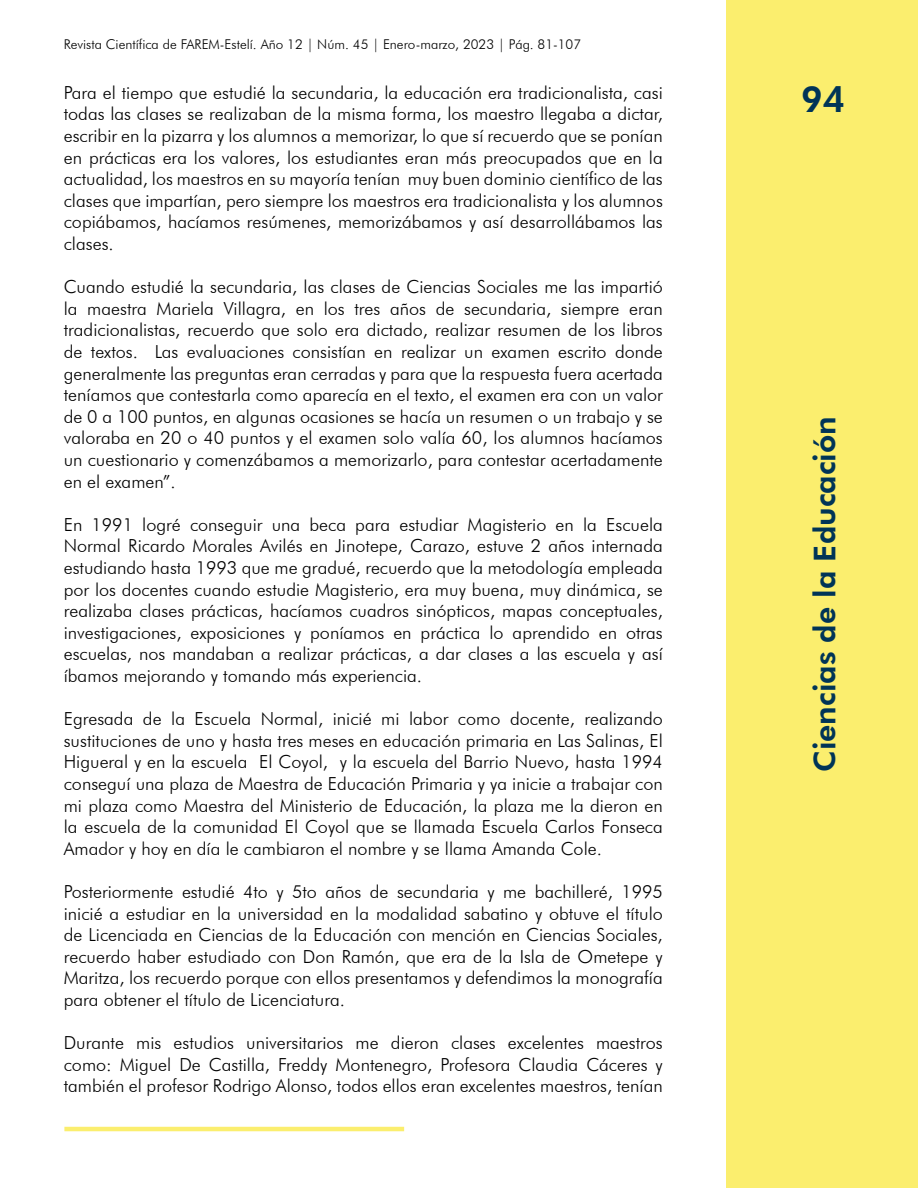
<style>
.page{position:relative;width:918px;height:1188px;background:#fff}
.page>*{position:absolute;margin:0;border:0;box-sizing:border-box;transform-origin:0 0}
.t1{font:800 36px "Futura BT";color:#003457}
.t2{font:800 30px "Futura BT";color:#003457}
.t3{font:300 18px/21.6px "Futura BT";color:#000;text-align:justify}
.t4{font:300 13.5px "Futura BT";color:#000}
</style>
<div class="page">
<div style="left:727px;top:0;width:191px;height:1188px;background:#fbee6e"></div>
<hr style="left:64px;top:1127px;width:340px;height:4px;background:#fbee6e">
<p class="t4" style="left:64px;top:36px;width:519px">Revista Científica de FAREM-Estelí. Año 12 | Núm. 45 | Enero-marzo, 2023 | Pág. 81-107</p>
<p class="t3" style="left:64px;top:81px;width:601px">Para el tiempo que estudié la secundaria, la educación era tradicionalista, casi todas las clases se realizaban de la misma forma, los maestro llegaba a dictar, escribir en la pizarra y los alumnos a memorizar, lo que sí recuerdo que se ponían en prácticas era los valores, los estudiantes eran más preocupados que en la actualidad, los maestros en su mayoría tenían muy buen dominio científico de las clases que impartían, pero siempre los maestros era tradicionalista y los alumnos copiábamos, hacíamos resúmenes, memorizábamos y así desarrollábamos las clases.</p>
<p class="t3" style="left:64px;top:276px;width:601px">Cuando estudié la secundaria, las clases de Ciencias Sociales me las impartió la maestra Mariela Villagra, en los tres años de secundaria, siempre eran tradicionalistas, recuerdo que solo era dictado, realizar resumen de los libros de textos. Las evaluaciones consistían en realizar un examen escrito donde generalmente las preguntas eran cerradas y para que la respuesta fuera acertada teníamos que contestarla como aparecía en el texto, el examen era con un valor de 0 a 100 puntos, en algunas ocasiones se hacía un resumen o un trabajo y se valoraba en 20 o 40 puntos y el examen solo valía 60, los alumnos hacíamos un cuestionario y comenzábamos a memorizarlo, para contestar acertadamente en el examen”.</p>
<p class="t3" style="left:64px;top:513px;width:601px">En 1991 logré conseguir una beca para estudiar Magisterio en la Escuela Normal Ricardo Morales Avilés en Jinotepe, Carazo, estuve 2 años internada estudiando hasta 1993 que me gradué, recuerdo que la metodología empleada por los docentes cuando estudie Magisterio, era muy buena, muy dinámica, se realizaba clases prácticas, hacíamos cuadros sinópticos, mapas conceptuales, investigaciones, exposiciones y poníamos en práctica lo aprendido en otras escuelas, nos mandaban a realizar prácticas, a dar clases a las escuela y así íbamos mejorando y tomando más experiencia.</p>
<p class="t3" style="left:64px;top:708px;width:601px">Egresada de la Escuela Normal, inicié mi labor como docente, realizando sustituciones de uno y hasta tres meses en educación primaria en Las Salinas, El Higueral y en la escuela El Coyol, y la escuela del Barrio Nuevo, hasta 1994 conseguí una plaza de Maestra de Educación Primaria y ya inicie a trabajar con mi plaza como Maestra del Ministerio de Educación, la plaza me la dieron en la escuela de la comunidad El Coyol que se llamada Escuela Carlos Fonseca Amador y hoy en día le cambiaron el nombre y se llama Amanda Cole.</p>
<p class="t3" style="left:64px;top:881px;width:601px">Posteriormente estudié 4to y 5to años de secundaria y me bachilleré, 1995 inicié a estudiar en la universidad en la modalidad sabatino y obtuve el título de Licenciada en Ciencias de la Educación con mención en Ciencias Sociales, recuerdo haber estudiado con Don Ramón, que era de la Isla de Ometepe y Maritza, los recuerdo porque con ellos presentamos y defendimos la monografía para obtener el título de Licenciatura.</p>
<p class="t3" style="left:64px;top:1032px;width:601px">Durante mis estudios universitarios me dieron clases excelentes maestros como: Miguel De Castilla, Freddy Montenegro, Profesora Claudia Cáceres y también el profesor Rodrigo Alonso, todos ellos eran excelentes maestros, tenían</p>
<h1 class="t1" style="left:801px;top:78px;width:46px">94</h1>
<h2 class="t2" style="left:807px;top:772px;width:357px;rotate:-90deg">Ciencias de la Educación</h2>
</div>
